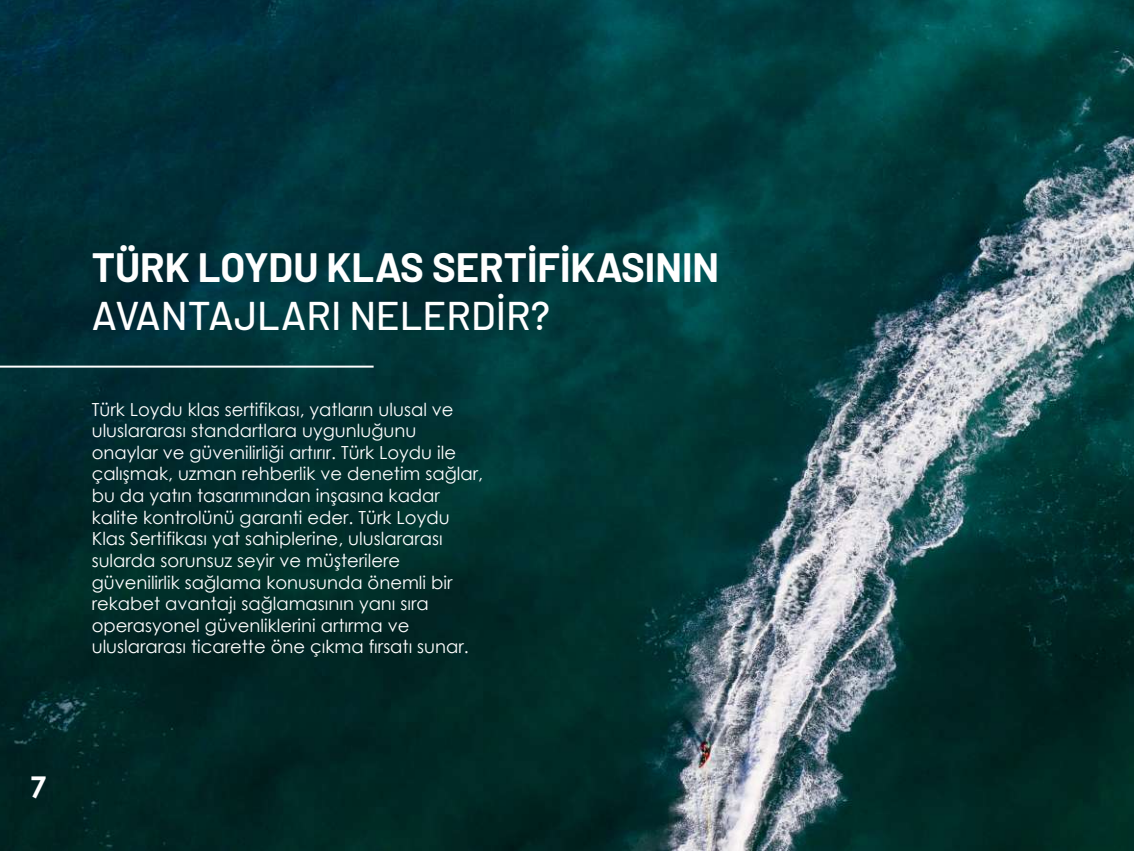
<style>
.page{position:relative;width:1134px;height:851px;background:#fff}
.page>*{position:absolute;margin:0;border:0;box-sizing:border-box;transform-origin:0 0}
.t1{font:700 40px "Barlow";color:#fff}
.t2{font:500 40px "Barlow";color:#fff}
.t3{font:700 30px "Century Gothic";color:#fff}
.t4{font:18px/21.6px "Century Gothic";color:#fff}
</style>
<div class="page">
<img style="left:0;top:0;width:1134px;height:850px">
<hr style="left:0;top:365px;width:374px;height:2px;background:#fff">
<h1 class="t1" style="left:92px;top:238px;width:629px">TÜRK LOYDU KLAS SERTİFİKASININ</h1>
<h1 class="t2" style="left:92px;top:286px;width:460px">AVANTAJLARI NELERDİR?</h1>
<p class="t4" style="left:92px;top:398px;width:393px">Türk Loydu klas sertifikası, yatların ulusal ve uluslararası standartlara uygunluğunu onaylar ve güvenilirliği artırır. Türk Loydu ile çalışmak, uzman rehberlik ve denetim sağlar, bu da yatın tasarımından inşasına kadar kalite kontrolünü garanti eder. Türk Loydu Klas Sertifikası yat sahiplerine, uluslararası sularda sorunsuz seyir ve müşterilere güvenilirlik sağlama konusunda önemli bir rekabet avantajı sağlamasının yanı sıra operasyonel güvenliklerini artırma ve uluslararası ticarette öne çıkma fırsatı sunar.</p>
<h2 class="t3" style="left:30px;top:764px;width:18px">7</h2>
</div>
